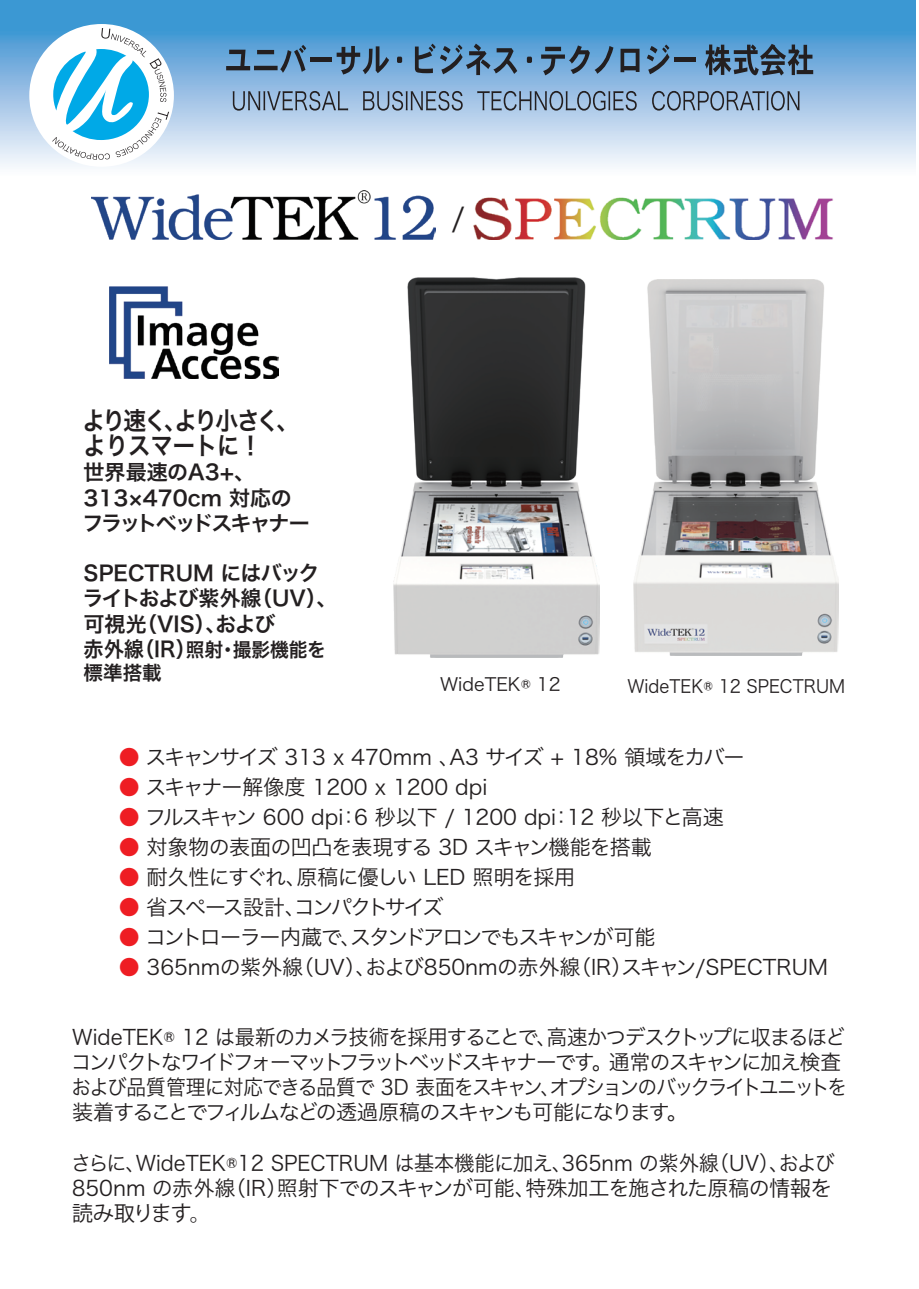
<style>
.page{position:relative;width:919px;height:1289px;background:#fff}
.page>*{position:absolute;margin:0;border:0;box-sizing:border-box;transform-origin:0 0}
.t1{font:31.5px "Koz Go Pr 6 N";color:#231f20}
.t2{font:25.05px/25.2px "Hira Kaku Pro W6";letter-spacing:-.04em;color:#231f20;scale:.91 1}
.t3{font:21px/25.2px "Hira Kaku Pro W3";letter-spacing:-.085em;color:#231f20}
.t4{font:21px "Hira Kaku Pro W3";color:#231f20}
.t5{font:21px/25.2px "Hira Kaku Pro W3";color:#231f20;scale:.96 1}
.t6{font:21px/25.2px "Hira Kaku Pro W6";letter-spacing:-.005em;color:#231f20}
.t7{font:21px "Hira Kaku Pro W3";letter-spacing:-.05em;color:#231f20}
.t8{font:21px "Hira Kaku Pro W3";letter-spacing:-.095em;color:#231f20}
.t9{font:21px "Hira Kaku Pro W3";letter-spacing:-.03em;color:#231f20}
.t10{font:21px "Hira Kaku Pro W3";letter-spacing:-.11em;color:#231f20}
.t11{font:21px "Koz Go Pr 6 N";letter-spacing:-.04em;color:#231f20}
.t12{font:19.5px/23.4px "Hira Kaku Pro W6";color:#231f20;scale:.96 1}
.t13{font:18px "Hira Kaku Pro W3";color:#231f20;scale:.94 1}
.t14{font:18px "Hira Kaku Pro W3";color:#231f20}
.s1{font-size:21px}
.s2{color:#ee1d23}
.s3{font-family:"Koz Go Pr 6 N"}
</style>
<div class="page">
<svg style="left:0;top:0;width:915px;height:167px;background:#8cbde3"></svg>
<div style="left:29px;top:24px;width:145px;height:143px;background:#fff;border-radius:50%"></div>
<svg style="left:52px;top:28px;width:117px;height:132px"></svg>
<svg style="left:233px;top:91px;width:115px;height:20px;background:#839ab3"></svg>
<svg style="left:363px;top:91px;width:99px;height:20px;background:#7f95ad"></svg>
<svg style="left:477px;top:91px;width:159px;height:20px;background:#839ab4"></svg>
<svg style="left:652px;top:91px;width:147px;height:20px;background:#8299b2"></svg>
<svg style="left:226px;top:50px;width:24px;height:20px"></svg>
<hr style="left:254px;top:66px;width:23px;height:4px;background:#231f20">
<hr style="left:257px;top:50px;width:17px;height:4px;background:#231f20">
<svg style="left:280px;top:45px;width:26px;height:28px"></svg>
<div style="left:310px;top:57px;width:21px;height:5px;background:#231f20"></div>
<svg style="left:336px;top:46px;width:53px;height:28px"></svg>
<svg style="left:397px;top:57px;width:5px;height:6px"></svg>
<svg style="left:415px;top:44px;width:102px;height:31px;background:#5781a5"></svg>
<svg style="left:527px;top:57px;width:5px;height:6px"></svg>
<svg style="left:541px;top:45px;width:72px;height:30px;background:#5983a8"></svg>
<svg style="left:620px;top:49px;width:19px;height:23px"></svg>
<svg style="left:646px;top:45px;width:23px;height:29px"></svg>
<div style="left:674px;top:57px;width:22px;height:5px;background:#231f20"></div>
<svg style="left:705px;top:44px;width:108px;height:32px;background:#4c6c88"></svg>
<img style="left:473px;top:197px;width:360px;height:43px">
<img style="left:92px;top:191px;width:343px;height:49px">
<img style="left:110px;top:286px;width:169px;height:92px">
<img style="left:393px;top:278px;width:206px;height:379px">
<img style="left:633px;top:279px;width:205px;height:377px">
<p class="t2" style="left:82px;top:407px;width:240px">より速く、より小さく、よりスマートに！</p>
<p class="t6" style="left:82px;top:459px;width:229px">世界最速のA3+、<br>313×470cm 対応のフラットベッドスキャナー</p>
<p class="t6" style="left:83px;top:560px;width:256px">SPECTRUM にはバックライトおよび紫外線（UV）、可視光（VIS）、および</p>
<p class="t12" style="left:84px;top:637px;width:254px"><span class="s1">赤外線（IR）</span>照射・撮影機能を標準搭載</p>
<h1 class="t1" style="left:452px;top:202px;width:14px">/</h1>
<p class="t14" style="left:440px;top:668px;width:122px">WideTEK® 12</p>
<p class="t13" style="left:627px;top:670px;width:233px">WideTEK® 12 SPECTRUM</p>
<p class="t7" style="left:119px;top:738px;width:627px"><span class="s2">●</span> スキャンサイズ 313 x 470mm 、A3 サイズ + 18% 領域をカバー</p>
<p class="t4" style="left:119px;top:768px;width:370px"><span class="s2">●</span> スキャナー解像度 1200 x 1200 dpi</p>
<p class="t4" style="left:119px;top:798px;width:606px"><span class="s2">●</span> フルスキャン 600 dpi：6 秒以下 / 1200 dpi：12 秒以下と高速</p>
<p class="t7" style="left:119px;top:828px;width:534px"><span class="s2">●</span> 対象物の表面の凹凸を表現する 3D スキャン機能を搭載</p>
<p class="t9" style="left:119px;top:858px;width:458px"><span class="s2">●</span> 耐久性にすぐれ、原稿に優しい LED 照明を採用</p>
<p class="t10" style="left:119px;top:888px;width:326px"><span class="s2">●</span> 省スペース設計、コンパクトサイズ</p>
<p class="t8" style="left:119px;top:918px;width:538px"><span class="s2">●</span> コントローラー内蔵で、スタンドアロンでもスキャンが可能</p>
<p class="t4" style="left:119px;top:948px;width:710px"><span class="s2">●</span> 365nmの紫外線（UV）、および850nmの赤外線（IR）スキャン/SPECTRUM</p>
<p class="t3" style="left:71px;top:1022px;width:777px">WideTEK® 12 は最新のカメラ技術を採用することで、高速かつデスクトップに収まるほどコンパクトなワイドフォーマットフラットベッドスキャナーです。通常のスキャンに加え検査および品質管理に対応できる品質で 3D 表面をスキャン、オプションのバックライトユニットを装着することでフィルムなどの透過原稿のスキャンも可能になります。</p>
<p class="t5" style="left:71px;top:1148px;width:797px">さらに、WideTEK®12 SPECTRUM は基本機能に加え、365nm の紫外線（UV）、および<br>850nm の赤外線（IR）照射下でのスキャンが可能、特殊加工を施された原稿の<span class="s3">情報を</span></p>
<p class="t11" style="left:72px;top:1201px;width:140px">読み取ります。</p>
</div>
